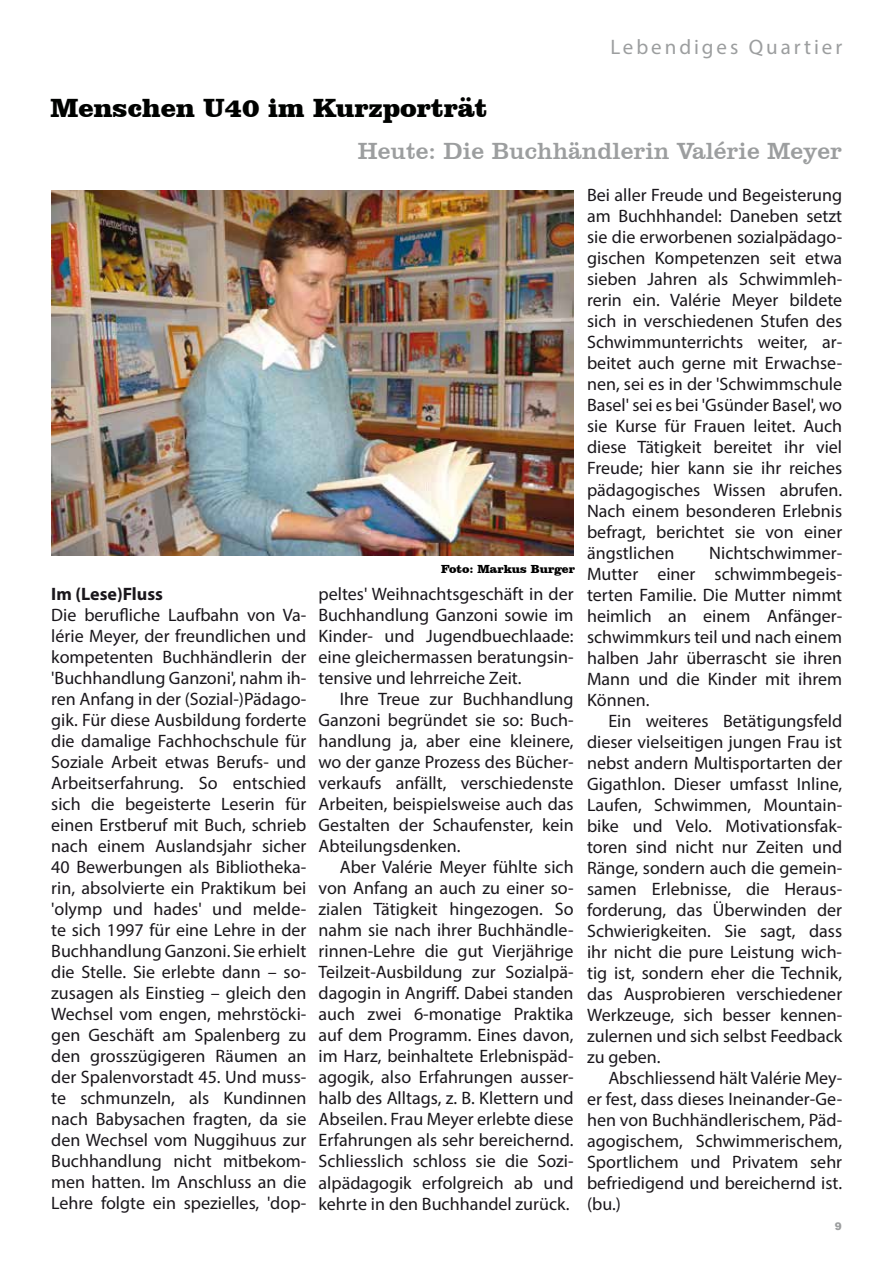
<style>
.page{position:relative;width:893px;height:1263px;background:#fff}
.page>*{position:absolute;margin:0;border:0;box-sizing:border-box;transform-origin:0 0}
.t1{font:900 27px "Clarendon BT";color:#000200}
.t2{font:24px "Clarendon BT";color:#9c9e9f}
.t3{font:21px "Myriad Pro";letter-spacing:.14em;color:#9c9e9f}
.t4{font:18px/21px "Myriad Pro";color:#1a171c;text-align:justify}
.t5{font:700 18px "Myriad Pro";color:#1a171c}
.t6{font:900 12px "Clarendon BT";color:#000}
.t7{font:900 10.5px "Arial";color:#9c9e9f}
</style>
<div class="page">
<img style="left:52px;top:190px;width:522px;height:366px">
<h1 class="t1" style="left:51px;top:91px;width:438px">Menschen U40 im Kurzporträt</h1>
<p class="t3" style="left:610px;top:34px;width:233px">Lebendiges Quartier</p>
<p class="t5" style="left:51px;top:582px;width:113px">Im (Lese)Fluss</p>
<p class="t4" style="left:51px;top:604px;width:257px">Die berufliche Laufbahn von Va&shy;lérie Meyer, der freundlichen und kompetenten Buchhändlerin der 'Buchhandlung Ganzoni', nahm ih&shy;ren Anfang in der (Sozial-)Pädago&shy;gik. Für diese Ausbildung forderte die damalige Fachhochschule für Soziale Arbeit etwas Berufs- und Arbeitserfahrung. So entschied sich die begeisterte Leserin für einen Erstberuf mit Buch, schrieb nach einem Auslandsjahr sicher 40 Bewerbungen als Bibliotheka&shy;rin, absolvierte ein Praktikum bei 'olymp und hades' und melde&shy;te sich 1997 für eine Lehre in der Buchhandlung Ganzoni. Sie erhielt die Stelle. Sie erlebte dann – so&shy;zusagen als Einstieg – gleich den Wechsel vom engen, mehrstöcki&shy;gen Geschäft am Spalenberg zu den grosszügigeren Räumen an der Spalenvorstadt 45. Und muss&shy;te schmunzeln, als Kundinnen nach Babysachen fragten, da sie den Wechsel vom Nuggihuus zur Buchhandlung nicht mitbekom&shy;men hatten. Im Anschluss an die Lehre folgte ein spezielles, 'dop-</p>
<h2 class="t2" style="left:358px;top:136px;width:486px">Heute: Die Buchhändlerin Valérie Meyer</h2>
<p class="t6" style="left:441px;top:562px;width:135px">Foto: Markus Burger</p>
<p class="t4" style="left:318px;top:583px;width:257px">peltes' Weihnachtsgeschäft in der Buchhandlung Ganzoni sowie im Kinder- und Jugendbuechlaade: eine gleichermassen beratungsin&shy;tensive und lehrreiche Zeit.</p>
<p class="t4" style="left:318px;top:688px;width:257px;text-indent:21px">Ihre Treue zur Buchhandlung Ganzoni begründet sie so: Buch&shy;handlung ja, aber eine kleinere, wo der ganze Prozess des Bücher&shy;verkaufs anfällt, verschiedenste Arbeiten, beispielsweise auch das Gestalten der Schaufenster, kein Abteilungsdenken.</p>
<p class="t4" style="left:318px;top:856px;width:257px;text-indent:21px">Aber Valérie Meyer fühlte sich von Anfang an auch zu einer so&shy;zialen Tätigkeit hingezogen. So nahm sie nach ihrer Buchhändle&shy;rinnen-Lehre die gut Vierjährige Teilzeit-Ausbildung zur Sozialpä&shy;dagogin in Angriff. Dabei standen auch zwei 6-monatige Praktika auf dem Programm. Eines davon, im Harz, beinhaltete Erlebnispäd&shy;agogik, also Erfahrungen ausser&shy;halb des Alltags, z. B. Klettern und Abseilen. Frau Meyer erlebte diese Erfahrungen als sehr bereichernd.<br>Schliesslich schloss sie die Sozi&shy;alpädagogik erfolgreich ab und kehrte in den Buchhandel zurück.</p>
<p class="t4" style="left:587px;top:185px;width:257px">Bei aller Freude und Begeisterung am Buchhhandel: Daneben setzt sie die erworbenen sozialpädago&shy;gischen Kompetenzen seit etwa sieben Jahren als Schwimmleh&shy;rerin ein. Valérie Meyer bildete sich in verschiedenen Stufen des Schwimmunterrichts weiter, ar&shy;beitet auch gerne mit Erwachse&shy;nen, sei es in der 'Schwimmschule Basel' sei es bei 'Gsünder Basel', wo sie Kurse für Frauen leitet. Auch diese Tätigkeit bereitet ihr viel Freude; hier kann sie ihr reiches pädagogisches Wissen abrufen.<br>Nach einem besonderen Erlebnis befragt, berichtet sie von einer ängstlichen</p>
<p class="t4" style="left:587px;top:542px;width:257px;text-indent:122px">Nichtschwimmer-Mutter einer schwimmbegeis&shy;terten Familie. Die Mutter nimmt heimlich an einem Anfänger&shy;schwimmkurs teil und nach einem halben Jahr überrascht sie ihren Mann und die Kinder mit ihrem Können.</p>
<p class="t4" style="left:587px;top:710px;width:257px;text-indent:21px">Ein weiteres Betätigungsfeld dieser vielseitigen jungen Frau ist nebst andern Multisportarten der Gigathlon. Dieser umfasst Inline, Laufen, Schwimmen, Mountain&shy;bike und Velo. Motivationsfak&shy;toren sind nicht nur Zeiten und Ränge, sondern auch die gemein&shy;samen Erlebnisse, die Heraus&shy;forderung, das Überwinden der Schwierigkeiten. Sie sagt, dass ihr nicht die pure Leistung wich&shy;tig ist, sondern eher die Technik, das Ausprobieren verschiedener Werkzeuge, sich besser kennen&shy;zulernen und sich selbst Feedback zu geben.</p>
<p class="t4" style="left:587px;top:1067px;width:257px;text-indent:21px">Abschliessend hält Valérie Mey&shy;er fest, dass dieses Ineinander-Ge&shy;hen von Buchhändlerischem, Päd&shy;agogischem, Schwimmerischem, Sportlichem und Privatem sehr befriedigend und bereichernd ist. (bu.)</p>
<p class="t7" style="left:835px;top:1219px;width:9px">9</p>
</div>
